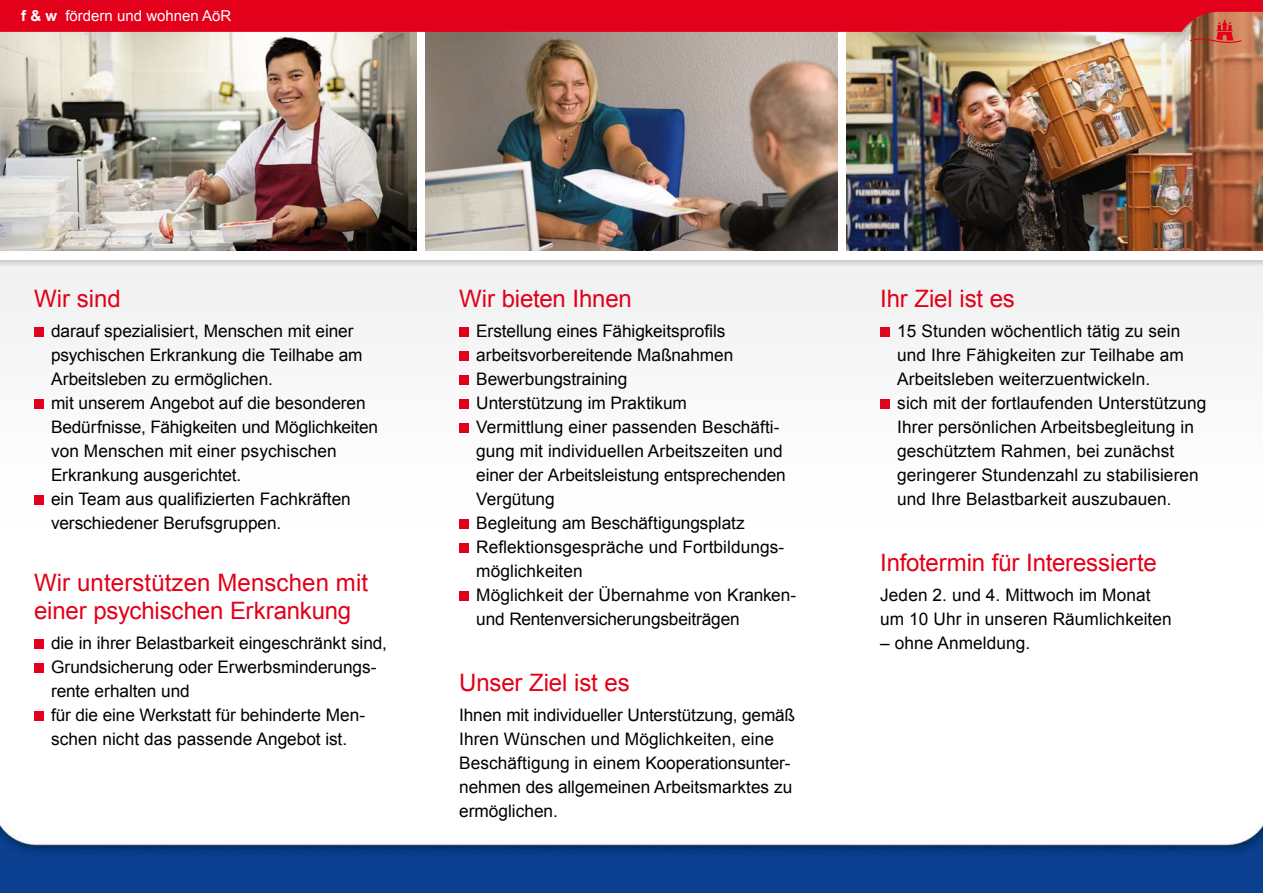
<style>
.page{position:relative;width:1263px;height:893px;background:#fff}
.page>*{position:absolute;margin:0;border:0;box-sizing:border-box;transform-origin:0 0}
.t1{font:24px/27.8px "Arial";letter-spacing:-.005em;color:#e2001a}
.t2{font:17.25px/24px "Arial";color:#000}
.t3{font:15px "Arial";color:#fff}
.t4{font:700 15px "Arial";color:#fff}
.s1{font-weight:700}
</style>
<div class="page">
<img style="left:0;top:639px;width:1263px;height:254px">
<div style="left:0;top:0;width:1263px;height:529px;background:#f8f9f9"></div>
<div style="left:0;top:0;width:1263px;height:275px;background:#000;opacity:.15"></div>
<div style="left:0;top:0;width:1263px;height:259px;background:#fff"></div>
<img style="left:425px;top:44px;width:413px;height:207px">
<img style="left:846px;top:44px;width:417px;height:207px">
<img style="left:0;top:44px;width:417px;height:207px">
<div style="left:34px;top:327px;width:9px;height:10px;background:#e2001a"></div>
<div style="left:34px;top:399px;width:9px;height:10px;background:#e2001a"></div>
<div style="left:34px;top:495px;width:9px;height:10px;background:#e2001a"></div>
<div style="left:34px;top:639px;width:9px;height:10px;background:#e2001a"></div>
<div style="left:34px;top:663px;width:9px;height:10px;background:#e2001a"></div>
<div style="left:34px;top:711px;width:9px;height:10px;background:#e2001a"></div>
<div style="left:459px;top:327px;width:10px;height:10px;background:#e2001a"></div>
<div style="left:459px;top:351px;width:10px;height:10px;background:#e2001a"></div>
<div style="left:459px;top:375px;width:10px;height:10px;background:#e2001a"></div>
<div style="left:459px;top:399px;width:10px;height:10px;background:#e2001a"></div>
<div style="left:459px;top:423px;width:10px;height:10px;background:#e2001a"></div>
<div style="left:459px;top:519px;width:10px;height:10px;background:#e2001a"></div>
<div style="left:459px;top:543px;width:10px;height:10px;background:#e2001a"></div>
<div style="left:459px;top:591px;width:10px;height:10px;background:#e2001a"></div>
<div style="left:880px;top:327px;width:10px;height:10px;background:#e2001a"></div>
<div style="left:880px;top:399px;width:10px;height:10px;background:#e2001a"></div>
<svg style="left:0;top:0;width:1263px;height:44px;background:#d73441"></svg>
<p class="t4" style="left:21px;top:8px;width:37px">f &amp; w</p>
<p class="t3" style="left:26px;top:8px;width:207px"><span class="s1">f &amp; w</span> fördern und wohnen AöR</p>
<p class="t3" style="left:70px;top:8px;width:167px">fördern und wohnen AöR</p>
<h1 class="t1" style="left:34px;top:284px;width:88px">Wir sind</h1>
<p class="t2" style="left:51px;top:319px;width:329px">darauf spezialisiert, Menschen mit einer psychischen Erkrankung die Teilhabe am Arbeitsleben zu ermöglichen.<br>mit unserem Angebot auf die besonderen Bedürfnisse, Fähigkeiten und Möglichkeiten von Menschen mit einer psychischen Erkrankung ausgerichtet.<br>ein Team aus qualifizierten Fachkräften verschiedener Berufsgruppen.</p>
<h1 class="t1" style="left:34px;top:569px;width:336px">Wir unterstützen Menschen mit einer psychischen Erkrankung</h1>
<p class="t2" style="left:51px;top:631px;width:337px">die in ihrer Belastbarkeit eingeschränkt sind, Grundsicherung oder Erwerbsminderungs&shy;rente erhalten und<br>für die eine Werkstatt für behinderte Men&shy;schen nicht das passende Angebot ist.</p>
<h1 class="t1" style="left:459px;top:284px;width:174px">Wir bieten Ihnen</h1>
<p class="t2" style="left:476px;top:319px;width:321px">Erstellung eines Fähigkeitsprofils arbeitsvorbereitende Maßnahmen Bewerbungstraining<br>Unterstützung im Praktikum<br>Vermittlung einer passenden Beschäfti&shy;gung mit individuellen Arbeitszeiten und einer der Arbeitsleistung entsprechenden Vergütung<br>Begleitung am Beschäftigungsplatz Reflektionsgespräche und Fortbildungs&shy;möglichkeiten<br>Möglichkeit der Übernahme von Kranken&shy;und Rentenversicherungsbeiträgen</p>
<h1 class="t1" style="left:459px;top:668px;width:172px">Unser Ziel ist es</h1>
<p class="t2" style="left:459px;top:703px;width:337px">Ihnen mit individueller Unterstützung, gemäß Ihren Wünschen und Möglichkeiten, eine Beschäftigung in einem Kooperationsunter&shy;nehmen des allgemeinen Arbeitsmarktes zu ermöglichen.</p>
<h1 class="t1" style="left:880px;top:284px;width:136px">Ihr Ziel ist es</h1>
<p class="t2" style="left:897px;top:319px;width:311px">15 Stunden wöchentlich tätig zu sein und Ihre Fähigkeiten zur Teilhabe am Arbeitsleben weiterzuentwickeln.<br>sich mit der fortlaufenden Unterstützung Ihrer persönlichen Arbeitsbegleitung in geschütztem Rahmen, bei zunächst geringerer Stundenzahl zu stabilisieren und Ihre Belastbarkeit auszubauen.</p>
<h1 class="t1" style="left:880px;top:548px;width:278px">Infotermin für Interessierte</h1>
<p class="t2" style="left:880px;top:583px;width:293px">Jeden 2. und 4. Mittwoch im Monat um 10 Uhr in unseren Räumlichkeiten</p>
<p class="t2" style="left:880px;top:631px;width:152px">– ohne Anmeldung.</p>
</div>
